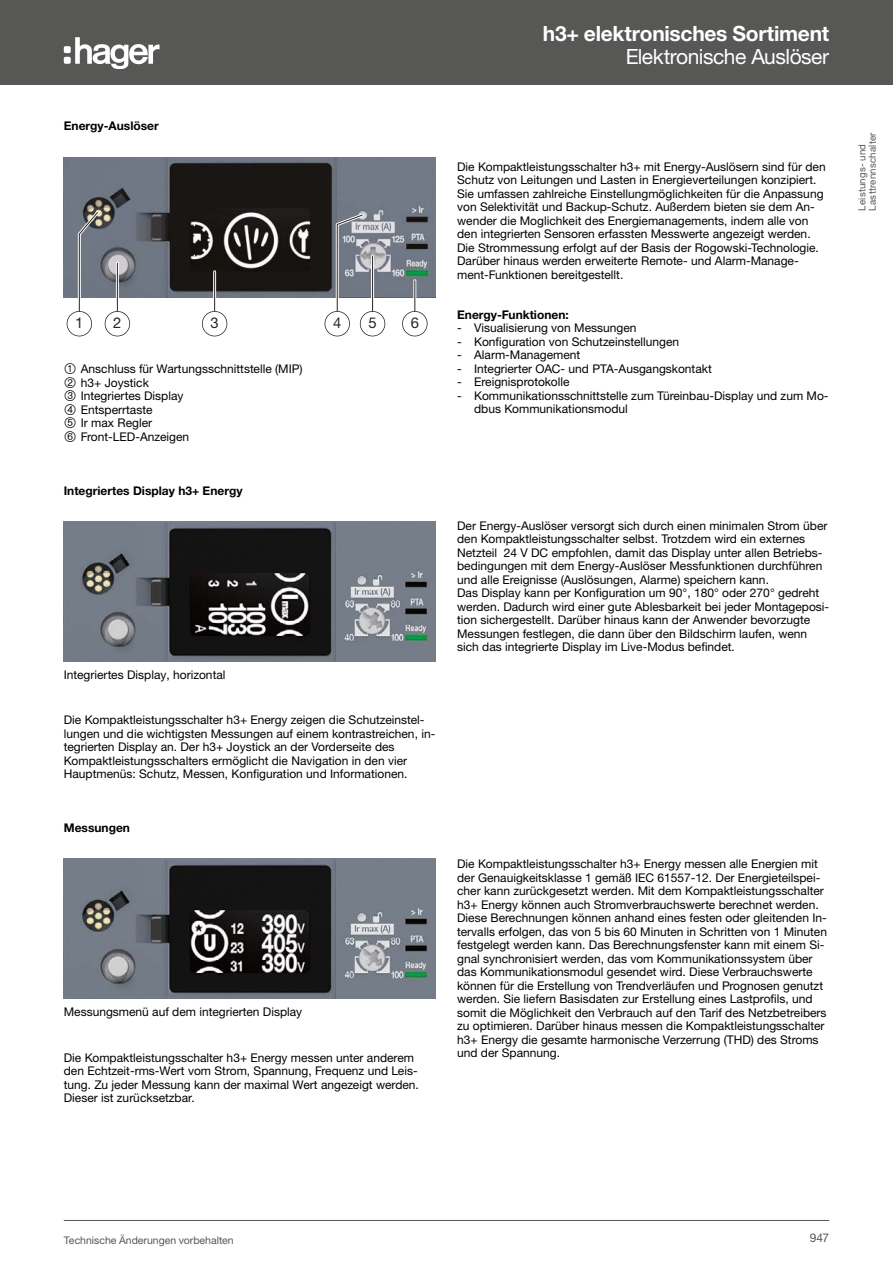
<style>
.page{position:relative;width:893px;height:1263px;background:#fff}
.page>*{position:absolute;margin:0;border:0;box-sizing:border-box;transform-origin:0 0}
.t1{font:700 21px "Helvetica Neue LTW1 G";letter-spacing:-.015em;color:#fff}
.t2{font:21px "Helvetica Neue LTW1 G";letter-spacing:-.025em;color:#fff}
.t3{font:14.85px "Helvetica Neue LTW1 G";color:#2b2422}
.t4{font:12px/13.5px "Helvetica Neue LTW1 G";color:#000}
.t5{font:700 12px "Helvetica Neue LTW1 G";color:#000}
.t6{font:12px "Helvetica Neue LTW1 G";color:#575756}
.t7{font:10.5px "Helvetica Neue LTW1 G";color:#575756}
.t8{font:9.75px/10.5px "Helvetica Neue LTW1 G";letter-spacing:.02em;color:#575756}
.s1{font-family:"Circle Frame";font-size:14.7px}
</style>
<div class="page">
<div style="left:0;top:0;width:893px;height:85px;background:#575756"></div>
<img style="left:64px;top:157px;width:372px;height:140px">
<svg style="left:67px;top:208px;width:63px;height:128px"></svg>
<hr style="left:213px;top:272px;width:3px;height:52px;background:#fff">
<hr style="left:214px;top:272px;width:1px;height:52px;background:#2b2422">
<svg style="left:202px;top:311px;width:25px;height:25px"></svg>
<svg style="left:325px;top:211px;width:60px;height:125px"></svg>
<hr style="left:413px;top:281px;width:3px;height:43px;background:#fff">
<hr style="left:414px;top:281px;width:1px;height:43px;background:#2b2422">
<svg style="left:402px;top:311px;width:26px;height:25px"></svg>
<img style="left:64px;top:522px;width:372px;height:140px">
<img style="left:64px;top:858px;width:372px;height:140px">
<hr style="left:64px;top:1220px;width:765px;height:1px;background:#575756">
<svg style="left:75px;top:37px;width:85px;height:32px"></svg>
<div style="left:64px;top:46px;width:7px;height:7px;background:#fff;border-radius:2px"></div>
<div style="left:64px;top:57px;width:7px;height:7px;background:#fff;border-radius:2px"></div>
<h1 class="t1" style="left:543px;top:21px;width:288px">h3+ elektronisches Sortiment</h1>
<h1 class="t2" style="left:626px;top:43px;width:205px">Elektronische Auslöser</h1>
<p class="t5" style="left:64px;top:118px;width:97px">Energy-Auslöser</p>
<p class="t3" style="left:75px;top:314px;width:10px">1</p>
<p class="t3" style="left:113px;top:314px;width:10px">2</p>
<p class="t3" style="left:210px;top:314px;width:10px">3</p>
<p class="t3" style="left:333px;top:314px;width:10px">4</p>
<p class="t3" style="left:368px;top:314px;width:10px">5</p>
<p class="t3" style="left:411px;top:314px;width:10px">6</p>
<p class="t4" style="left:64px;top:362px;width:240px"><span class="s1">1</span> Anschluss für Wartungsschnittstelle (MIP)<br><span class="s1">2</span> h3+ Joystick<br><span class="s1">3</span> Integriertes Display<br><span class="s1">4</span> Entsperrtaste<br><span class="s1">5</span> Ir max Regler<br><span class="s1">6</span> Front-LED-Anzeigen</p>
<p class="t5" style="left:64px;top:483px;width:180px">Integriertes Display h3+ Energy</p>
<p class="t4" style="left:64px;top:667px;width:163px">Integriertes Display, horizontal</p>
<p class="t4" style="left:64px;top:713px;width:373px">Die Kompaktleistungsschalter h3+ Energy zeigen die Schutzeinstel&shy;lungen und die wichtigsten Messungen auf einem kontrastreichen, in&shy;tegrierten Display an. Der h3+ Joystick an der Vorderseite des Kompaktleistungsschalters ermöglicht die Navigation in den vier Hauptmenüs: Schutz, Messen, Konfiguration und Informationen.</p>
<p class="t5" style="left:64px;top:820px;width:68px">Messungen</p>
<p class="t4" style="left:64px;top:1004px;width:240px">Messungsmenü auf dem integrierten Display</p>
<p class="t4" style="left:64px;top:1051px;width:357px">Die Kompaktleistungsschalter h3+ Energy messen unter anderem den Echtzeit-rms-Wert vom Strom, Spannung, Frequenz und Leis&shy;tung. Zu jeder Messung kann der maximal Wert angezeigt werden.<br>Dieser ist zurücksetzbar.</p>
<p class="t4" style="left:457px;top:159px;width:370px">Die Kompaktleistungsschalter h3+ mit Energy-Auslösern sind für den Schutz von Leitungen und Lasten in Energieverteilungen konzipiert.<br>Sie umfassen zahlreiche Einstellungmöglichkeiten für die Anpassung von Selektivität und Backup-Schutz. Außerdem bieten sie dem An&shy;wender die Moglichkeit des Energiemanagements, indem alle von den integrierten Sensoren erfassten Messwerte angezeigt werden.<br>Die Strommessung erfolgt auf der Basis der Rogowski-Technologie.<br>Darüber hinaus werden erweiterte Remote- und Alarm-Manage&shy;ment-Funktionen bereitgestellt.</p>
<p class="t5" style="left:457px;top:307px;width:113px">Energy-Funktionen:</p>
<p class="t4" style="left:457px;top:321px;width:181px">- Visualisierung von Messungen</p>
<p class="t4" style="left:457px;top:335px;width:224px">- Konfiguration von Schutzeinstellungen</p>
<p class="t4" style="left:457px;top:348px;width:125px">- Alarm-Management</p>
<p class="t4" style="left:457px;top:362px;width:256px">- Integrierter OAC- und PTA-Ausgangskontakt</p>
<p class="t4" style="left:457px;top:375px;width:114px">- Ereignisprotokolle</p>
<p class="t4" style="left:474px;top:389px;width:356px;text-indent:-17px">- Kommunikationsschnittstelle zum Türeinbau-Display und zum Mo&shy;dbus Kommunikationsmodul</p>
<p class="t4" style="left:457px;top:519px;width:374px">Der Energy-Auslöser versorgt sich durch einen minimalen Strom über den Kompaktleistungsschalter selbst. Trotzdem wird ein externes Netzteil 24 V DC empfohlen, damit das Display unter allen Betriebs&shy;bedingungen mit dem Energy-Auslöser Messfunktionen durchführen und alle Ereignisse (Auslösungen, Alarme) speichern kann.<br>Das Display kann per Konfiguration um 90°, 180° oder 270° gedreht werden. Dadurch wird einer gute Ablesbarkeit bei jeder Montageposi&shy;tion sichergestellt. Darüber hinaus kann der Anwender bevorzugte Messungen festlegen, die dann über den Bildschirm laufen, wenn sich das integrierte Display im Live-Modus befindet.</p>
<p class="t4" style="left:457px;top:857px;width:371px">Die Kompaktleistungsschalter h3+ Energy messen alle Energien mit der Genauigkeitsklasse 1 gemäß IEC 61557-12. Der Energieteilspei&shy;cher kann zurückgesetzt werden. Mit dem Kompaktleistungsschalter h3+ Energy können auch Stromverbrauchswerte berechnet werden.<br>Diese Berechnungen können anhand eines festen oder gleitenden In&shy;tervalls erfolgen, das von 5 bis 60 Minuten in Schritten von 1 Minuten festgelegt werden kann. Das Berechnungsfenster kann mit einem Si&shy;gnal synchronisiert werden, das vom Kommunikationssystem über das Kommunikationsmodul gesendet wird. Diese Verbrauchswerte können für die Erstellung von Trendverläufen und Prognosen genutzt werden. Sie liefern Basisdaten zur Erstellung eines Lastprofils, und somit die Möglichkeit den Verbrauch auf den Tarif des Netzbetreibers zu optimieren. Darüber hinaus messen die Kompaktleistungsschalter h3+ Energy die gesamte harmonische Verzerrung (THD) des Stroms und der Spannung.</p>
<p class="t8" style="left:857px;top:211px;width:80px;rotate:-90deg">Leistungs- und<br>Lasttrennschalter</p>
<p class="t7" style="left:64px;top:1233px;width:171px">Technische Änderungen vorbehalten</p>
<p class="t6" style="left:810px;top:1230px;width:21px">947</p>
</div>
